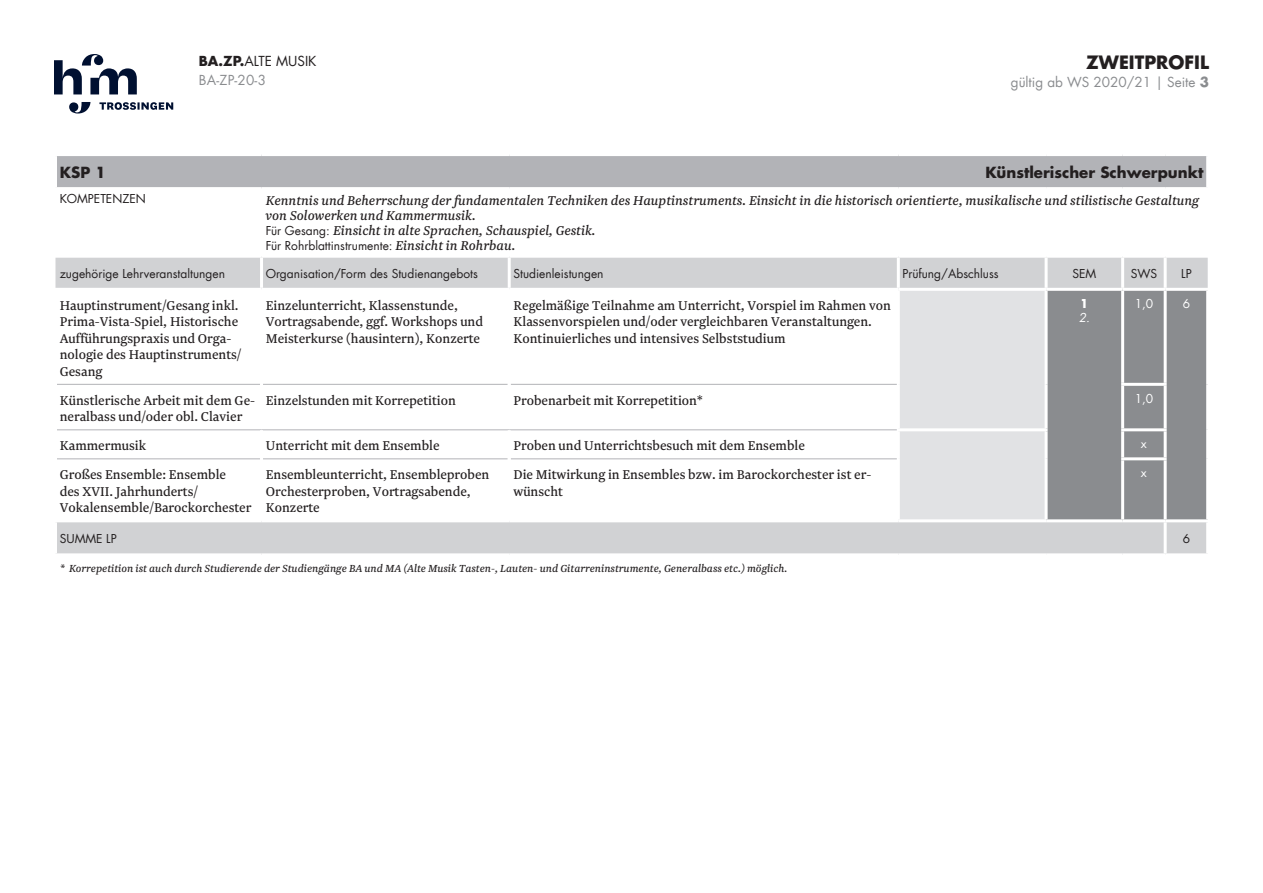
<style>
.page{position:relative;width:1263px;height:893px;background:#fff}
.page>*{position:absolute;margin:0;border:0;box-sizing:border-box;transform-origin:0 0}
.t1{font:700 18px "Futura Com";color:#231f20}
.t2{font:15px/16.5px "Newzald";color:#231f20}
.t3{font:italic 15px/15px "Newzald";color:#231f20}
.t4{font:700 15px "Futura Com";color:#231f20}
.t5{font:13.5px/19.5px "Futura Com";color:#8a8c8f}
.t6{font:12px "Futura Com";color:#231f20}
.t7{font:italic 12px "Newzald";color:#231f20}
.t8{font:12px "Futura Com";color:#fff}
.t9{font:italic 12px "Futura Com";color:#fff}
.t10{font:700 12px "Futura Com";color:#fff}
.s1{font-weight:700;color:#231f20}
.s2{color:#231f20}
.s3{font-weight:700}
.s4{font-family:"Futura Com";font-style:normal;font-size:12px}
.s5{font-family:"Newzald";font-style:italic;font-size:15px}
</style>
<div class="page">
<svg style="left:54px;top:54px;width:119px;height:60px"></svg>
<div style="left:57px;top:156px;width:1149px;height:31px;background:#b2b3b7"></div>
<svg style="left:56px;top:258px;width:1152px;height:295px"></svg>
<svg style="left:900px;top:291px;width:306px;height:228px;background:#b4b6b8"></svg>
<hr style="left:260px;top:258px;width:3px;height:30px;background:#fff">
<hr style="left:508px;top:258px;width:3px;height:30px;background:#fff">
<hr style="left:897px;top:258px;width:3px;height:30px;background:#fff">
<hr style="left:1044px;top:258px;width:3px;height:30px;background:#fff">
<hr style="left:1121px;top:258px;width:3px;height:30px;background:#fff">
<hr style="left:1164px;top:258px;width:3px;height:30px;background:#fff">
<hr style="left:1121px;top:291px;width:3px;height:92px;background:#fff">
<hr style="left:1164px;top:291px;width:3px;height:92px;background:#fff">
<hr style="left:54px;top:384px;width:3px;height:46px;background:#fff">
<hr style="left:1121px;top:386px;width:3px;height:42px;background:#fff">
<hr style="left:1164px;top:386px;width:3px;height:42px;background:#fff">
<hr style="left:54px;top:430px;width:3px;height:29px;background:#fff">
<hr style="left:1121px;top:431px;width:3px;height:26px;background:#fff">
<hr style="left:1164px;top:431px;width:3px;height:26px;background:#fff">
<hr style="left:54px;top:459px;width:3px;height:60px;background:#fff">
<hr style="left:1121px;top:460px;width:3px;height:59px;background:#fff">
<hr style="left:1164px;top:460px;width:3px;height:59px;background:#fff">
<hr style="left:54px;top:522px;width:3px;height:31px;background:#fff">
<hr style="left:261px;top:519px;width:248px;height:3px;background:#fff">
<hr style="left:1164px;top:522px;width:3px;height:31px;background:#fff">
<hr style="left:1046px;top:288px;width:77px;height:3px;background:#fff">
<hr style="left:1123px;top:288px;width:42px;height:3px;background:#fff">
<hr style="left:1165px;top:288px;width:44px;height:3px;background:#fff">
<hr style="left:1206px;top:291px;width:3px;height:93px;background:#fff">
<hr style="left:1121px;top:383px;width:46px;height:3px;background:#fff">
<hr style="left:1206px;top:384px;width:3px;height:46px;background:#fff">
<hr style="left:1121px;top:428px;width:46px;height:3px;background:#fff">
<hr style="left:1206px;top:430px;width:3px;height:29px;background:#fff">
<hr style="left:1121px;top:457px;width:46px;height:3px;background:#fff">
<hr style="left:1206px;top:459px;width:3px;height:60px;background:#fff">
<hr style="left:1046px;top:519px;width:77px;height:3px;background:#fff">
<hr style="left:1123px;top:519px;width:42px;height:3px;background:#fff">
<hr style="left:1165px;top:519px;width:44px;height:3px;background:#fff">
<hr style="left:54px;top:288px;width:207px;height:3px;background:#fff">
<hr style="left:54px;top:291px;width:3px;height:93px;background:#fff">
<hr style="left:261px;top:288px;width:248px;height:3px;background:#fff">
<hr style="left:509px;top:288px;width:389px;height:3px;background:#fff">
<hr style="left:509px;top:519px;width:389px;height:3px;background:#fff">
<hr style="left:898px;top:288px;width:148px;height:3px;background:#fff">
<hr style="left:897px;top:291px;width:3px;height:93px;background:#fff">
<hr style="left:1044px;top:291px;width:3px;height:93px;background:#fff">
<hr style="left:897px;top:384px;width:3px;height:44px;background:#fff">
<hr style="left:1044px;top:384px;width:3px;height:44px;background:#fff">
<hr style="left:897px;top:428px;width:150px;height:3px;background:#fff">
<hr style="left:897px;top:431px;width:3px;height:28px;background:#fff">
<hr style="left:1044px;top:431px;width:3px;height:28px;background:#fff">
<hr style="left:897px;top:459px;width:3px;height:60px;background:#fff">
<hr style="left:1044px;top:459px;width:3px;height:60px;background:#fff">
<hr style="left:898px;top:519px;width:148px;height:3px;background:#fff">
<hr style="left:1206px;top:522px;width:3px;height:31px;background:#fff">
<hr style="left:57px;top:384px;width:203px;height:1px;background:#b2b3b7">
<hr style="left:263px;top:384px;width:245px;height:1px;background:#b2b3b7">
<hr style="left:511px;top:384px;width:386px;height:1px;background:#b2b3b7">
<hr style="left:260px;top:291px;width:3px;height:93px;background:#fff">
<hr style="left:508px;top:291px;width:3px;height:93px;background:#fff">
<hr style="left:260px;top:384px;width:3px;height:45px;background:#fff">
<hr style="left:508px;top:384px;width:3px;height:45px;background:#fff">
<hr style="left:57px;top:429px;width:204px;height:1px;background:#b2b3b7">
<hr style="left:57px;top:458px;width:203px;height:1px;background:#b2b3b7">
<hr style="left:54px;top:519px;width:207px;height:3px;background:#fff">
<hr style="left:509px;top:429px;width:388px;height:1px;background:#b2b3b7">
<hr style="left:511px;top:458px;width:386px;height:1px;background:#b2b3b7">
<hr style="left:261px;top:429px;width:248px;height:1px;background:#b2b3b7">
<hr style="left:263px;top:458px;width:245px;height:1px;background:#b2b3b7">
<hr style="left:260px;top:430px;width:3px;height:29px;background:#fff">
<hr style="left:508px;top:430px;width:3px;height:29px;background:#fff">
<hr style="left:260px;top:459px;width:3px;height:60px;background:#fff">
<hr style="left:508px;top:459px;width:3px;height:60px;background:#fff">
<p class="t5" style="left:199px;top:51px;width:119px"><span class="s1">BA.ZP.</span><span class="s2">ALTE MUSIK<br></span>BA-ZP-20-3</p>
<p class="t1" style="left:1086px;top:48px;width:124px">ZWEITPROFIL</p>
<p class="t5" style="left:1011px;top:72px;width:200px">gültig ab WS 2020/21 | Seite <span class="s3">3</span></p>
<p class="t4" style="left:60px;top:161px;width:47px">KSP 1</p>
<p class="t4" style="left:985px;top:161px;width:219px">Künstlerischer Schwerpunkt</p>
<p class="t6" style="left:60px;top:190px;width:88px">KOMPETENZEN</p>
<p class="t3" style="left:266px;top:193px;width:935px">Kenntnis und Beherrschung der fundamentalen Techniken des Hauptinstruments. Einsicht in die historisch orientierte, musikalische und stilistische Gestaltung von Solowerken und Kammermusik.<br><span class="s4">Für Gesang:</span> Einsicht in alte Sprachen, Schauspiel, Gestik.</p>
<p class="t6" style="left:266px;top:237px;width:251px">Für Rohrblattinstrumente: <span class="s5">Einsicht in Rohrbau.</span></p>
<p class="t6" style="left:60px;top:265px;width:167px">zugehörige Lehrveranstaltungen</p>
<p class="t6" style="left:266px;top:265px;width:214px">Organisation/Form des Studienangebots</p>
<p class="t6" style="left:513px;top:265px;width:92px">Studienleistungen</p>
<p class="t6" style="left:902px;top:265px;width:98px">Prüfung/Abschluss</p>
<p class="t6" style="left:1072px;top:265px;width:25px">SEM</p>
<p class="t6" style="left:1131px;top:265px;width:28px">SWS</p>
<p class="t6" style="left:1181px;top:265px;width:12px">LP</p>
<p class="t2" style="left:60px;top:297px;width:183px">Hauptinstrument/Gesang inkl.<br>Prima-Vista-Spiel, Historische<br>Aufführungspraxis und Orga&shy;nologie des Hauptinstruments/<br>Gesang</p>
<p class="t2" style="left:266px;top:297px;width:219px">Einzelunterricht, Klassenstunde,<br>Vortragsabende, ggf. Workshops und<br>Meisterkurse (hausintern), Konzerte</p>
<p class="t2" style="left:513px;top:297px;width:379px">Regelmäßige Teilnahme am Unterricht, Vorspiel im Rahmen von<br>Klassenvorspielen und/oder vergleichbaren Veranstaltungen.<br>Kontinuierliches und intensives Selbststudium</p>
<p class="t10" style="left:1080px;top:294px;width:10px">1</p>
<p class="t8" style="left:1135px;top:295px;width:20px">1,0</p>
<p class="t8" style="left:1183px;top:295px;width:9px">6</p>
<p class="t9" style="left:1079px;top:309px;width:13px">2.</p>
<p class="t2" style="left:60px;top:392px;width:197px">Künstlerische Arbeit mit dem Ge&shy;neralbass und/oder obl. Clavier</p>
<p class="t2" style="left:266px;top:392px;width:192px">Einzelstunden mit Korrepetition</p>
<p class="t2" style="left:513px;top:392px;width:191px">Probenarbeit mit Korrepetition*</p>
<p class="t8" style="left:1135px;top:390px;width:20px">1,0</p>
<p class="t2" style="left:60px;top:437px;width:88px">Kammermusik</p>
<p class="t2" style="left:266px;top:437px;width:175px">Unterricht mit dem Ensemble</p>
<p class="t2" style="left:513px;top:437px;width:293px">Proben und Unterrichtsbesuch mit dem Ensemble</p>
<p class="t8" style="left:1141px;top:436px;width:7px">x</p>
<p class="t2" style="left:60px;top:466px;width:193px">Großes Ensemble: Ensemble<br>des XVII. Jahrhunderts/<br>Vokalensemble/Barockorchester</p>
<p class="t2" style="left:266px;top:466px;width:225px">Ensembleunterricht, Ensembleproben<br>Orchesterproben, Vortragsabende,<br>Konzerte</p>
<p class="t2" style="left:513px;top:466px;width:359px">Die Mitwirkung in Ensembles bzw. im Barockorchester ist er&shy;wünscht</p>
<p class="t8" style="left:1141px;top:465px;width:7px">x</p>
<p class="t6" style="left:60px;top:530px;width:59px">SUMME LP</p>
<p class="t6" style="left:1183px;top:530px;width:9px">6</p>
<p class="t7" style="left:60px;top:561px;width:729px">* Korrepetition ist auch durch Studierende der Studiengänge BA und MA (Alte Musik Tasten-, Lauten- und Gitarreninstrumente, Generalbass etc.) möglich.</p>
</div>
